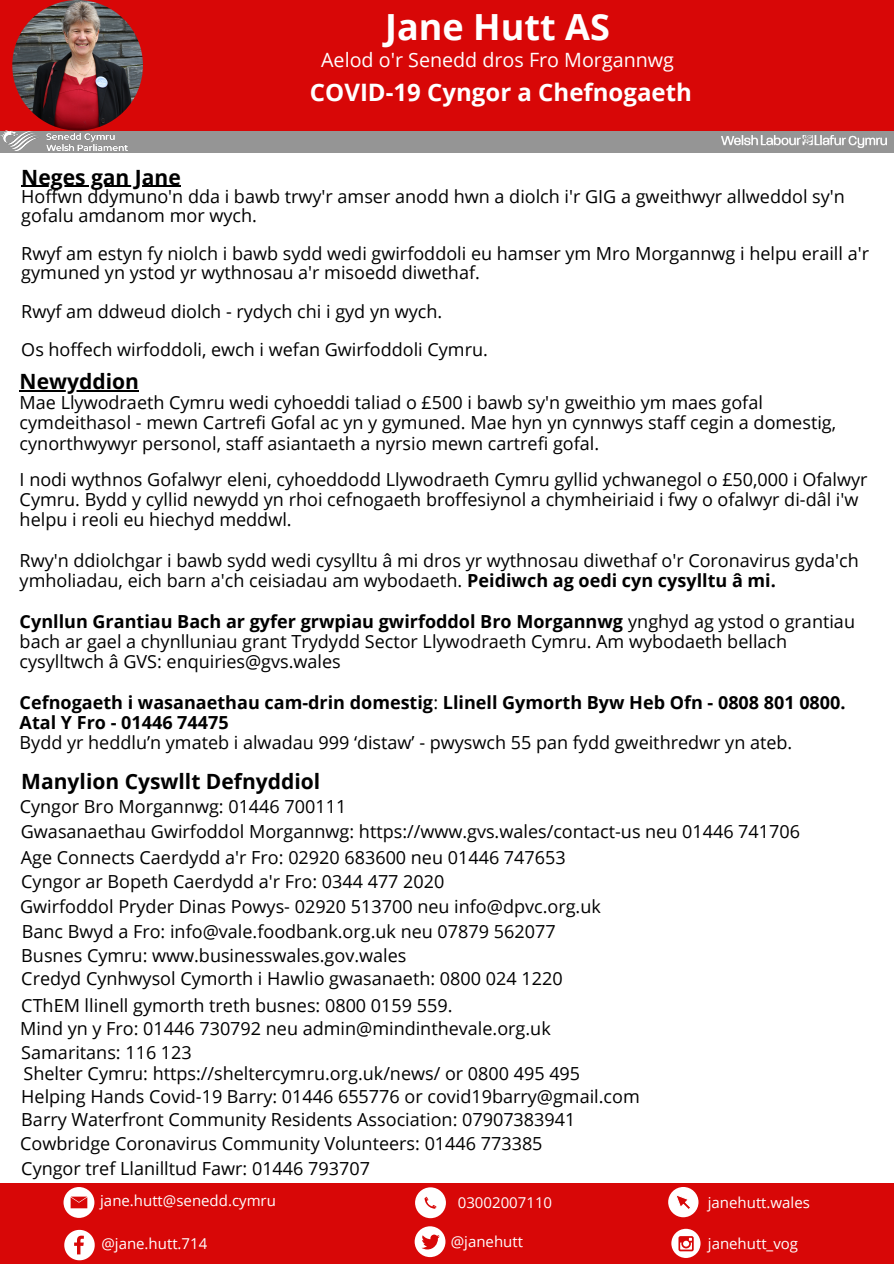
<style>
.page{position:relative;width:894px;height:1264px;background:#fff}
.page>*{position:absolute;margin:0;border:0;box-sizing:border-box;transform-origin:0 0}
.t1{font:700 36px "Open Sans";color:#fff}
.t2{font:700 24px "Open Sans";color:#fff}
.t3{font:700 21px "Open Sans";color:#000}
.t4{font:19.65px "Open Sans";color:#fff}
.t5{font:18px/20.2px "Open Sans";color:#000}
.t6{font:700 18px/20.2px "Open Sans";color:#000}
.t7{font:15px "Open Sans";color:#fff}
.s1{font-weight:700}
.s2{font-weight:400}
</style>
<div class="page">
<div style="left:0;top:86px;width:893px;height:66px;background:#959595"></div>
<div style="left:0;top:0;width:893px;height:131px;background:#d80707"></div>
<img style="left:12px;top:0;width:131px;height:131px;border-radius:50%">
<img style="left:721px;top:135px;width:165px;height:13px">
<div style="left:0;top:1183px;width:893px;height:80px;background:#d80707"></div>
<div style="left:415px;top:1187px;width:31px;height:31px;background:#fff;border-radius:50%"></div>
<svg style="left:424px;top:1196px;width:12px;height:12px"></svg>
<svg style="left:63px;top:1186px;width:31px;height:31px"></svg>
<svg style="left:71px;top:1196px;width:16px;height:12px"></svg>
<svg style="left:64px;top:1229px;width:31px;height:31px"></svg>
<div style="left:414px;top:1226px;width:31px;height:30px;background:#fff;border-radius:50%"></div>
<svg style="left:421px;top:1234px;width:18px;height:15px"></svg>
<svg style="left:671px;top:1228px;width:29px;height:29px"></svg>
<svg style="left:678px;top:1236px;width:15px;height:15px"></svg>
<div style="left:668px;top:1186px;width:30px;height:31px;background:#fff;border-radius:50%"></div>
<svg style="left:677px;top:1195px;width:13px;height:14px"></svg>
<hr style="left:21px;top:186px;width:160px;height:1px;background:#000">
<hr style="left:20px;top:390px;width:119px;height:1px;background:#000">
<img style="left:0;top:131px;width:128px;height:20px">
<h1 class="t1" style="left:385px;top:2px;width:226px">Jane Hutt AS</h1>
<p class="t4" style="left:321px;top:46px;width:354px">Aelod o'r Senedd dros Fro Morgannwg</p>
<h2 class="t2" style="left:310px;top:75px;width:383px">COVID-19 Cyngor a Chefnogaeth</h2>
<p class="t3" style="left:21px;top:162px;width:161px">Neges gan Jane</p>
<p class="t5" style="left:21px;top:186px;width:824px;line-height:19.2px">Hoffwn ddymuno'n dda i bawb trwy'r amser anodd hwn a diolch i'r GIG a gweithwyr allweddol sy'n gofalu amdanom mor wych.</p>
<p class="t5" style="left:21px;top:243px;width:849px;line-height:19.2px">Rwyf am estyn fy niolch i bawb sydd wedi gwirfoddoli eu hamser ym Mro Morgannwg i helpu eraill a'r gymuned yn ystod yr wythnosau a'r misoedd diwethaf.</p>
<p class="t5" style="left:21px;top:291px;width:468px;line-height:38.2px">Rwyf am ddweud diolch - rydych chi i gyd yn wych.<br>Os hoffech wirfoddoli, ewch i wefan Gwirfoddoli Cymru.</p>
<p class="t3" style="left:20px;top:366px;width:121px">Newyddion</p>
<p class="t5" style="left:20px;top:392px;width:817px">Mae Llywodraeth Cymru wedi cyhoeddi taliad o £500 i bawb sy'n gweithio ym maes gofal cymdeithasol - mewn Cartrefi Gofal ac yn y gymuned. Mae hyn yn cynnwys staff cegin a domestig, cynorthwywyr personol, staff asiantaeth a nyrsio mewn cartrefi gofal.</p>
<p class="t5" style="left:20px;top:468px;width:849px">I nodi wythnos Gofalwyr eleni, cyhoeddodd Llywodraeth Cymru gyllid ychwanegol o £50,000 i Ofalwyr<br>Cymru. Bydd y cyllid newydd yn rhoi cefnogaeth broffesiynol a chymheiriaid i fwy o ofalwyr di-dâl i'w helpu i reoli eu hiechyd meddwl.</p>
<p class="t5" style="left:20px;top:550px;width:840px">Rwy'n ddiolchgar i bawb sydd wedi cysylltu â mi dros yr wythnosau diwethaf o'r Coronavirus gyda'ch ymholiadau, eich barn a'ch ceisiadau am wybodaeth. <span class="s1">Peidiwch ag oedi cyn cysylltu â mi.</span></p>
<p class="t5" style="left:20px;top:610px;width:836px"><span class="s1">Cynllun Grantiau Bach ar gyfer grwpiau gwirfoddol Bro Morgannwg</span> ynghyd ag ystod o grantiau bach ar gael a chynlluniau grant Trydydd Sector Llywodraeth Cymru. Am wybodaeth bellach cysylltwch â GVS: enquiries@gvs.wales</p>
<p class="t6" style="left:20px;top:691px;width:827px">Cefnogaeth i wasanaethau cam-drin domestig<span class="s2">:</span> Llinell Gymorth Byw Heb Ofn - 0808 801 0800.<br>Atal Y Fro - 01446 74475</p>
<p class="t5" style="left:20px;top:732px;width:774px">Bydd yr heddlu’n ymateb i alwadau 999 ‘distaw’ - pwyswch 55 pan fydd gweithredwr yn ateb.</p>
<p class="t3" style="left:21px;top:766px;width:300px">Manylion Cyswllt Defnyddiol</p>
<p class="t5" style="left:20px;top:796px;width:328px">Cyngor Bro Morgannwg: 01446 700111</p>
<p class="t5" style="left:21px;top:821px;width:780px">Gwasanaethau Gwirfoddol Morgannwg: https://www.gvs.wales/contact-us neu 01446 741706</p>
<p class="t5" style="left:21px;top:844px;width:546px;line-height:24.6px">Age Connects Caerdydd a'r Fro: 02920 683600 neu 01446 747653<br>Cyngor ar Bopeth Caerdydd a'r Fro: 0344 477 2020</p>
<p class="t5" style="left:20px;top:895px;width:582px">Gwirfoddol Pryder Dinas Powys- 02920 513700 neu info@dpvc.org.uk</p>
<p class="t5" style="left:22px;top:920px;width:535px">Banc Bwyd a Fro: info@vale.foodbank.org.uk neu 07879 562077</p>
<p class="t5" style="left:21px;top:944px;width:386px">Busnes Cymru: www.businesswales.gov.wales</p>
<p class="t5" style="left:21px;top:994px;width:432px">CThEM llinell gymorth treth busnes: 0800 0159 559.</p>
<p class="t5" style="left:21px;top:967px;width:542px">Credyd Cynhwysol Cymorth i Hawlio gwasanaeth: 0800 024 1220</p>
<p class="t5" style="left:20px;top:1016px;width:532px;line-height:23.4px">Mind yn y Fro: 01446 730792 neu admin@mindinthevale.org.uk<br>Samaritans: 116 123</p>
<p class="t5" style="left:24px;top:1062px;width:558px">Shelter Cymru: https://sheltercymru.org.uk/news/ or 0800 495 495</p>
<p class="t5" style="left:20px;top:1084px;width:621px;line-height:23.9px">Helping Hands Covid-19 Barry: 01446 655776 or covid19barry@gmail.com Barry Waterfront Community Residents Association: 07907383941<br>Cowbridge Coronavirus Community Volunteers: 01446 773385<br>Cyngor tref Llanilltud Fawr: 01446 793707</p>
<p class="t7" style="left:100px;top:1190px;width:177px">jane.hutt@senedd.cymru</p>
<p class="t7" style="left:457px;top:1191px;width:96px">03002007110</p>
<p class="t7" style="left:707px;top:1191px;width:104px">janehutt.wales</p>
<p class="t7" style="left:101px;top:1232px;width:107px">@jane.hutt.714</p>
<p class="t7" style="left:450px;top:1231px;width:74px">@janehutt</p>
<p class="t7" style="left:707px;top:1233px;width:92px">janehutt_vog</p>
</div>
